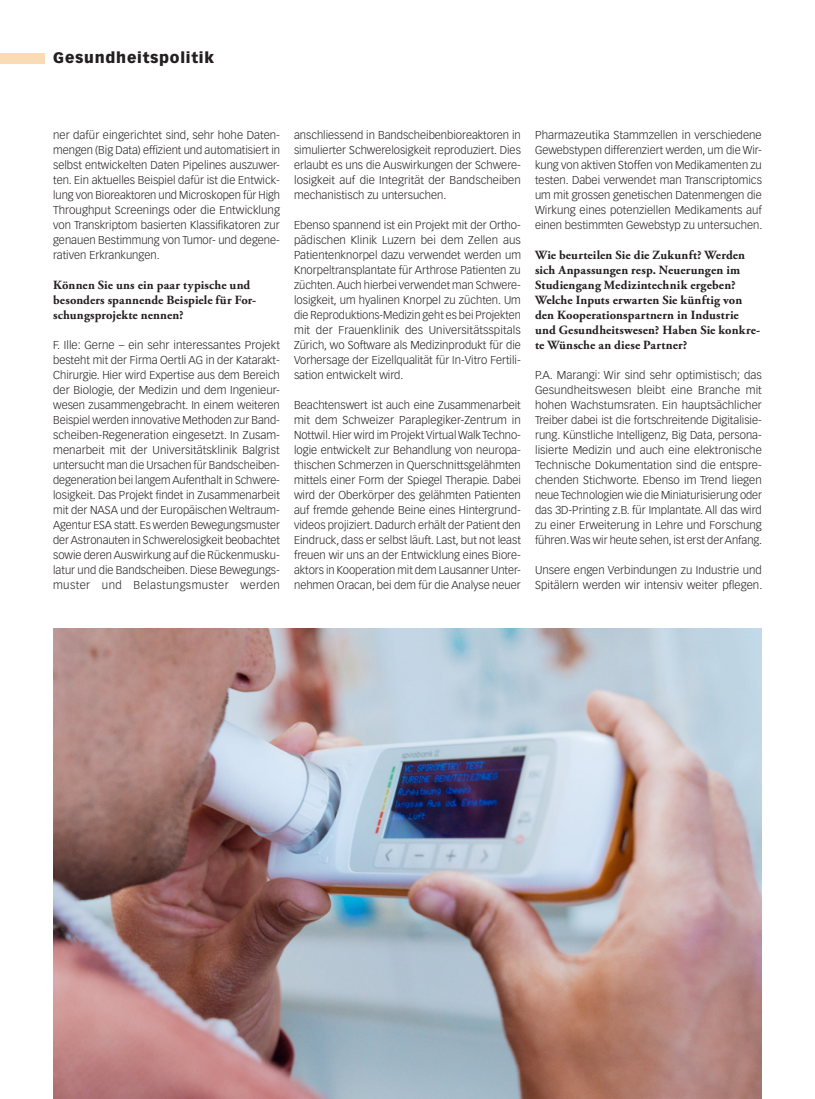
<style>
.page{position:relative;width:815px;height:1099px;background:#fff}
.page>*{position:absolute;margin:0;border:0;box-sizing:border-box;transform-origin:0 0}
.t1{font:900 15px "Vectora LT Std";letter-spacing:.05em;color:#231f20}
.Interviewfragen_ohne{font:700 12.5px/15px "Adobe Garamond Pro";letter-spacing:.01em;color:#231f20}
.Lauftext{font:300 11.25px/15px "Vectora LT Std";color:#231f20;text-align:justify}
</style>
<div class="page">
<div style="left:0;top:53px;width:45px;height:10px;background:#fbdbb3"></div>
<img style="left:53px;top:628px;width:709px;height:470px">
<h1 class="t1" style="left:53px;top:49px;width:162px">Gesundheitspolitik</h1>
<p class="Lauftext" style="left:53px;top:128px;width:228px">ner dafür eingerichtet sind, sehr hohe Daten&shy;mengen (Big Data) effizient und automatisiert in selbst entwickelten Daten Pipelines auszuwer&shy;ten. Ein aktuelles Beispiel dafür ist die Entwick&shy;lung von Bioreaktoren und Microskopen für High Throughput Screenings oder die Entwicklung von Transkriptom basierten Klassifikatoren zur genauen Bestimmung von Tumor- und degene&shy;rativen Erkrankungen.</p>
<p class="Interviewfragen_ohne" style="left:53px;top:278px;width:205px">Können Sie uns ein paar typische und besonders spannende Beispiele für For&shy;schungsprojekte nennen?</p>
<p class="Lauftext" style="left:53px;top:338px;width:228px">F. Ille: Gerne – ein sehr interessantes Projekt besteht mit der Firma Oertli AG in der Katarakt-Chirurgie. Hier wird Expertise aus dem Bereich der Biologie, der Medizin und dem Ingenieur&shy;wesen zusammengebracht. In einem weiteren Beispiel werden innovative Methoden zur Band&shy;scheiben-Regeneration eingesetzt. In Zusam&shy;menarbeit mit der Universitätsklinik Balgrist untersucht man die Ursachen für Bandscheiben&shy;degeneration bei langem Aufenthalt in Schwere&shy;losigkeit. Das Projekt findet in Zusammenarbeit mit der NASA und der Europäischen Weltraum-Agentur ESA statt. Es werden Bewegungsmuster der Astronauten in Schwerelosigkeit beobachtet sowie deren Auswirkung auf die Rückenmusku&shy;latur und die Bandscheiben. Diese Bewegungs&shy;muster und Belastungsmuster werden</p>
<p class="Lauftext" style="left:294px;top:128px;width:228px">anschliessend in Bandscheibenbioreaktoren in simulierter Schwerelosigkeit reproduziert. Dies erlaubt es uns die Auswirkungen der Schwere&shy;losigkeit auf die Integrität der Bandscheiben mechanistisch zu untersuchen.</p>
<p class="Lauftext" style="left:294px;top:218px;width:228px">Ebenso spannend ist ein Projekt mit der Ortho&shy;pädischen Klinik Luzern bei dem Zellen aus Patientenknorpel dazu verwendet werden um Knorpeltransplantate für Arthrose Patienten zu züchten. Auch hierbei verwendet man Schwere&shy;losigkeit, um hyalinen Knorpel zu züchten. Um die Reproduktions-Medizin geht es bei Projekten mit der Frauenklinik des Universitätsspitals Zürich, wo Software als Medizinprodukt für die Vorhersage der Eizellqualität für In-Vitro Fertili&shy;sation entwickelt wird.</p>
<p class="Lauftext" style="left:294px;top:398px;width:228px">Beachtenswert ist auch eine Zusammenarbeit mit dem Schweizer Paraplegiker-Zentrum in Nottwil. Hier wird im Projekt Virtual Walk Techno&shy;logie entwickelt zur Behandlung von neuropa&shy;thischen Schmerzen in Querschnittsgelähmten mittels einer Form der Spiegel Therapie. Dabei wird der Oberkörper des gelähmten Patienten auf fremde gehende Beine eines Hintergrund&shy;videos projiziert. Dadurch erhält der Patient den Eindruck, dass er selbst läuft. Last, but not least freuen wir uns an der Entwicklung eines Biore&shy;aktors in Kooperation mit dem Lausanner Unter&shy;nehmen Oracan, bei dem für die Analyse neuer</p>
<p class="Lauftext" style="left:535px;top:128px;width:229px">Pharmazeutika Stammzellen in verschiedene Gewebstypen differenziert werden, um die Wir&shy;kung von aktiven Stoffen von Medikamenten zu testen. Dabei verwendet man Transcriptomics um mit grossen genetischen Datenmengen die Wirkung eines potenziellen Medikaments auf einen bestimmten Gewebstyp zu untersuchen.</p>
<p class="Interviewfragen_ohne" style="left:535px;top:248px;width:227px">Wie beurteilen Sie die Zukunft? Werden sich Anpassungen resp. Neuerungen im Studiengang Medizintechnik ergeben?<br>Welche Inputs erwarten Sie künftig von den Kooperationspartnern in Industrie und Gesundheitswesen? Haben Sie konkre&shy;te Wünsche an diese Partner?</p>
<p class="Lauftext" style="left:535px;top:368px;width:229px">P.A. Marangi: Wir sind sehr optimistisch; das Gesundheitswesen bleibt eine Branche mit hohen Wachstumsraten. Ein hauptsächlicher Treiber dabei ist die fortschreitende Digitalisie&shy;rung. Künstliche Intelligenz, Big Data, persona&shy;lisierte Medizin und auch eine elektronische Technische Dokumentation sind die entspre&shy;chenden Stichworte. Ebenso im Trend liegen neue Technologien wie die Miniaturisierung oder das 3D-Printing z.B. für Implantate. All das wird zu einer Erweiterung in Lehre und Forschung führen. Was wir heute sehen, ist erst der Anfang.</p>
<p class="Lauftext" style="left:535px;top:563px;width:229px">Unsere engen Verbindungen zu Industrie und<br>Spitälern werden wir intensiv weiter pflegen.</p>
</div>
